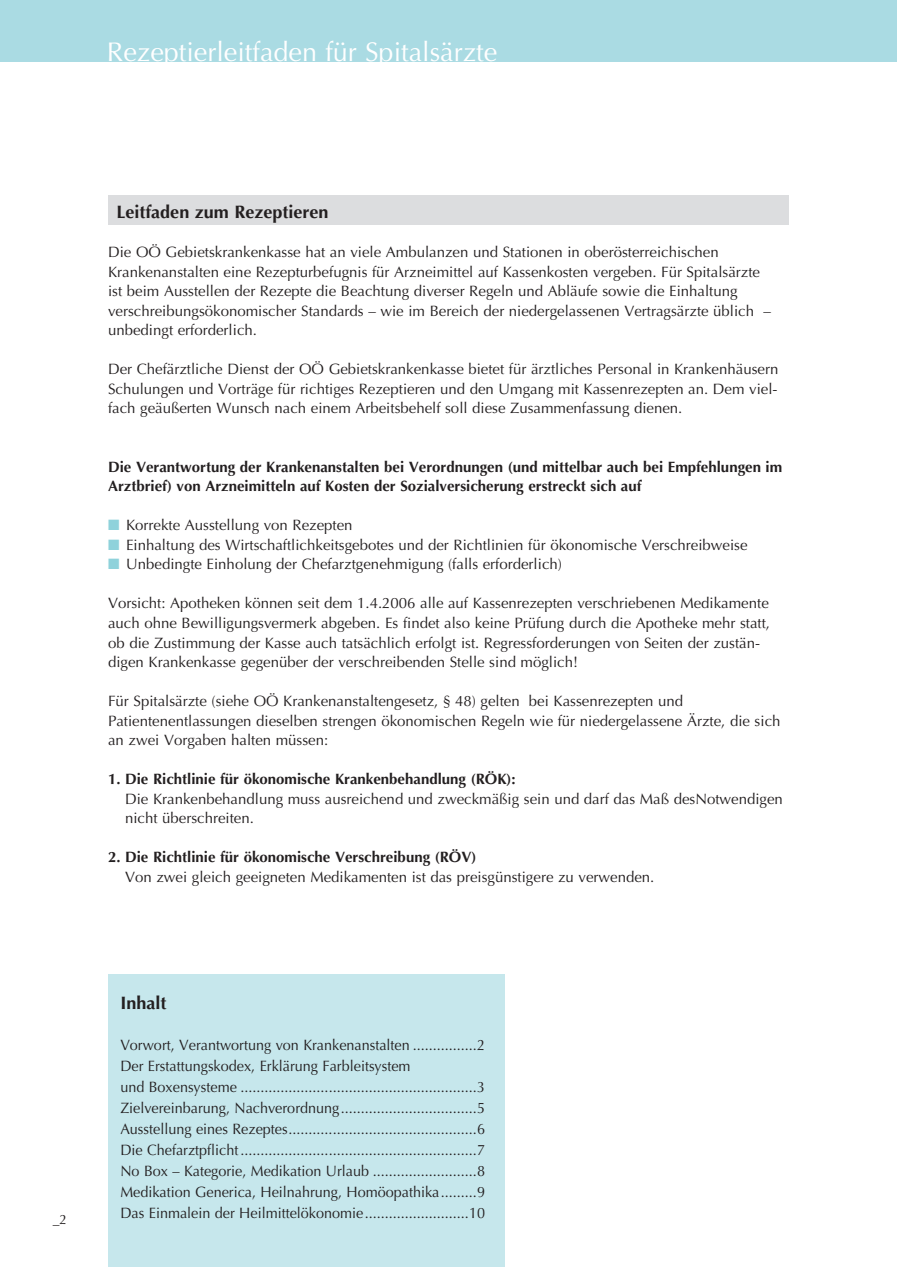
<style>
.page{position:relative;width:897px;height:1267px;background:#fff}
.page>*{position:absolute;margin:0;border:0;box-sizing:border-box;transform-origin:0 0}
.t1{font:27px "Optima LT Std";color:#fff}
.üs2{font:700 18px "Optima LT Std";color:#231f20}
.lauftext{font:15px/19.5px "Optima LT Std";color:#231f20}
.fließtext{font:15px "Optima LT Std";color:#231f20;scale:.96 1}
.lauftext-2{font:700 15px/19.5px "Optima LT Std";color:#231f20}
.t2{font:13.5px "Optima LT Std";color:#231f20}
.s1{color:#8fd2db}
</style>
<div class="page">
<div style="left:0;top:0;width:895px;height:61px;background:#aadbe3"></div>
<hr style="left:895px;top:0;width:1px;height:61px;background:#aadbe3">
<div style="left:108px;top:195px;width:680px;height:30px;background:#dcdddf"></div>
<div style="left:108px;top:974px;width:397px;height:292px;background:#c6e7ec"></div>
<p class="t1" style="left:107px;top:36px;width:392px">Rezeptierleitfaden für Spitalsärzte</p>
<p class="üs2" style="left:117px;top:202px;width:213px">Leitfaden zum Rezeptieren</p>
<p class="lauftext" style="left:108px;top:243px;width:653px">Die OÖ Gebietskrankenkasse hat an viele Ambulanzen und Stationen in oberösterreichischen<br>Krankenanstalten eine Rezepturbefugnis für Arzneimittel auf Kassenkosten vergeben. Für Spitalsärzte</p>
<p class="lauftext" style="left:108px;top:282px;width:631px">ist beim Ausstellen der Rezepte die Beachtung diverser Regeln und Abläufe sowie die Einhaltung</p>
<p class="lauftext" style="left:108px;top:301px;width:664px">verschreibungsökonomischer Standards – wie im Bereich der niedergelassenen Vertragsärzte üblich – unbedingt erforderlich.</p>
<p class="lauftext" style="left:108px;top:360px;width:671px;text-align:justify">Der Chefärztliche Dienst der OÖ Gebietskrankenkasse bietet für ärztliches Personal in Krankenhäusern Schulungen und Vorträge für richtiges Rezeptieren und den Umgang mit Kassenrezepten an. Dem viel&shy;fach geäußerten Wunsch nach einem Arbeitsbehelf soll diese Zusammenfassung dienen.</p>
<p class="lauftext-2" style="left:108px;top:457px;width:675px">Die Verantwortung der Krankenanstalten bei Verordnungen (und mittelbar auch bei Empfehlungen im<br>Arztbrief) von Arzneimitteln auf Kosten der Sozialversicherung erstreckt sich auf</p>
<p class="lauftext" style="left:108px;top:516px;width:246px"><span class="s1">■</span> Korrekte Ausstellung von Rezepten</p>
<p class="lauftext" style="left:108px;top:535px;width:641px"><span class="s1">■</span> Einhaltung des Wirtschaftlichkeitsgebotes und der Richtlinien für ökonomische Verschreibweise</p>
<p class="lauftext" style="left:108px;top:555px;width:455px"><span class="s1">■</span> Unbedingte Einholung der Chefarztgenehmigung (falls erforderlich)</p>
<p class="lauftext" style="left:108px;top:594px;width:663px">Vorsicht: Apotheken können seit dem 1.4.2006 alle auf Kassenrezepten verschriebenen Medikamente auch ohne Bewilligungsvermerk abgeben. Es findet also keine Prüfung durch die Apotheke mehr statt, ob die Zustimmung der Kasse auch tatsächlich erfolgt ist. Regressforderungen von Seiten der zustän&shy;digen Krankenkasse gegenüber der verschreibenden Stelle sind möglich!</p>
<p class="lauftext" style="left:108px;top:691px;width:673px">Für Spitalsärzte (siehe OÖ Krankenanstaltengesetz, § 48) gelten bei Kassenrezepten und<br>Patientenentlassungen dieselben strengen ökonomischen Regeln wie für niedergelassene Ärzte, die sich an zwei Vorgaben halten müssen:</p>
<p class="lauftext-2" style="left:108px;top:769px;width:409px">1. Die Richtlinie für ökonomische Krankenbehandlung (RÖK):</p>
<p class="lauftext" style="left:125px;top:789px;width:659px">Die Krankenbehandlung muss ausreichend und zweckmäßig sein und darf das Maß desNotwendigen nicht überschreiten.</p>
<p class="lauftext-2" style="left:108px;top:847px;width:370px">2. Die Richtlinie für ökonomische Verschreibung (RÖV)</p>
<p class="lauftext" style="left:125px;top:867px;width:530px">Von zwei gleich geeigneten Medikamenten ist das preisgünstigere zu verwenden.</p>
<p class="t2" style="left:53px;top:1211px;width:16px">_2</p>
<p class="üs2" style="left:120px;top:992px;width:48px">Inhalt</p>
<p class="fließtext" style="left:120px;top:1035px;width:381px">Vorwort, Verantwortung von Krankenanstalten ................2</p>
<p class="fließtext" style="left:120px;top:1056px;width:304px">Der Erstattungskodex, Erklärung Farbleitsystem</p>
<p class="fließtext" style="left:120px;top:1077px;width:381px">und Boxensysteme ...........................................................3</p>
<p class="fließtext" style="left:120px;top:1098px;width:381px">Zielvereinbarung, Nachverordnung..................................5</p>
<p class="fließtext" style="left:120px;top:1119px;width:381px">Ausstellung eines Rezeptes...............................................6</p>
<p class="fließtext" style="left:120px;top:1140px;width:381px">Die Chefarztpflicht ...........................................................7</p>
<p class="fließtext" style="left:120px;top:1161px;width:381px">No Box – Kategorie, Medikation Urlaub ..........................8</p>
<p class="fließtext" style="left:120px;top:1182px;width:381px">Medikation Generica, Heilnahrung, Homöopathika.........9</p>
<p class="fließtext" style="left:120px;top:1203px;width:381px">Das Einmalein der Heilmittelökonomie..........................10</p>
</div>
